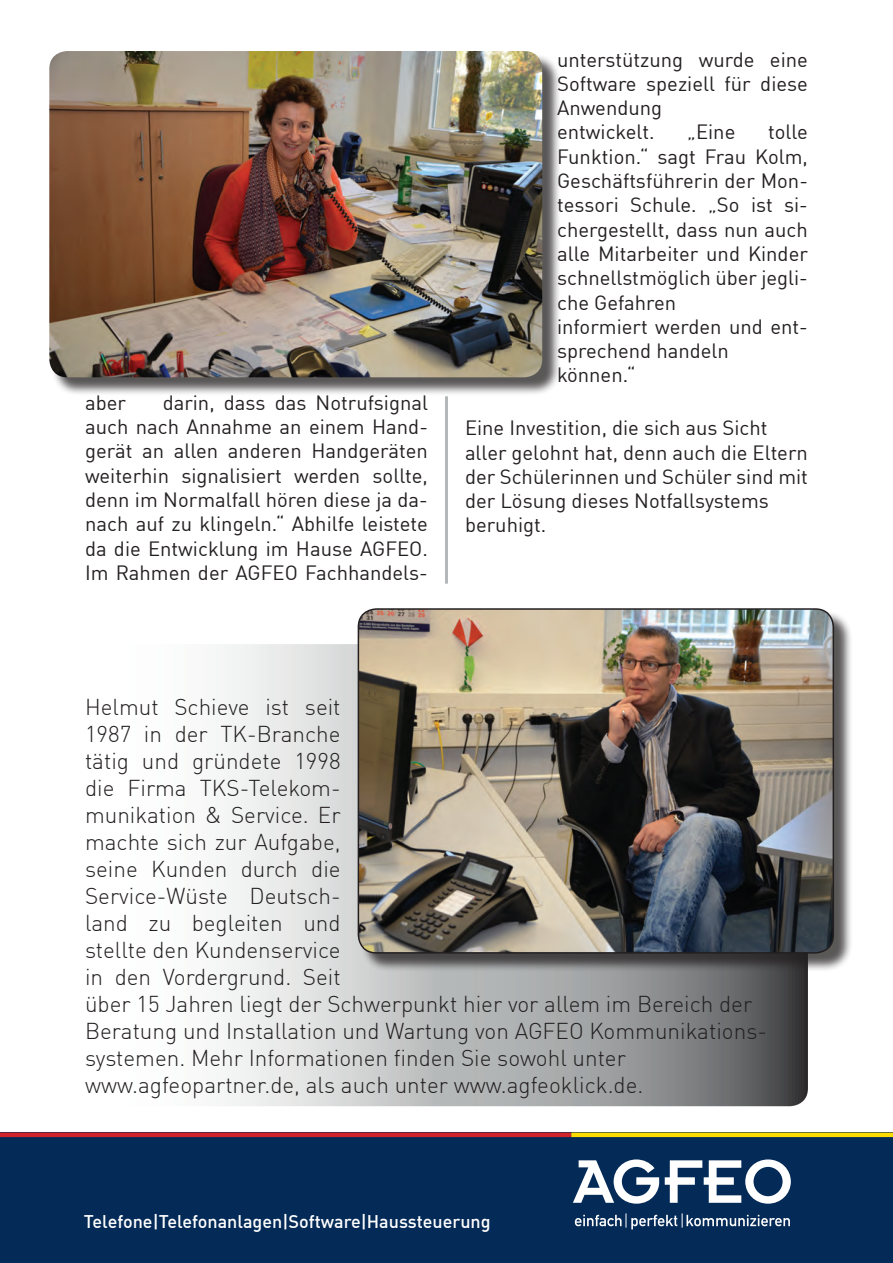
<style>
.page{position:relative;width:893px;height:1263px;background:#fff}
.page>*{position:absolute;margin:0;border:0;box-sizing:border-box;transform-origin:0 0}
.t1{font:300 22.5px/27px "DIN Offc";color:#231f20}
.t2{font:20.25px/24.3px "DIN Offc";color:#231f20}
.t3{font:500 18px "DIN Offc";color:#fff}
</style>
<div class="page">
<div style="left:0;top:1132px;width:893px;height:131px;background:#042a57"></div>
<div style="left:0;top:1132px;width:571px;height:5px;background:#d1232a"></div>
<div style="left:571px;top:1132px;width:322px;height:5px;background:#ffdc01"></div>
<svg style="left:573px;top:1159px;width:86px;height:45px"></svg>
<svg style="left:665px;top:1159px;width:126px;height:45px"></svg>
<svg style="left:575px;top:1213px;width:215px;height:16px"></svg>
<svg style="left:224px;top:644px;width:584px;height:462px"></svg>
<div style="left:360px;top:610px;width:493px;height:362px;background:#231f20;opacity:.75"></div>
<img style="left:358px;top:609px;width:475px;height:344px">
<div style="left:358px;top:608px;width:476px;height:346px;border:2px solid #231f20;border-radius:18px"></div>
<div style="left:52px;top:53px;width:509px;height:343px;background:#231f20;opacity:.75"></div>
<img style="left:49px;top:51px;width:493px;height:326px">
<hr style="left:445px;top:396px;width:3px;height:188px;background:#b4b8b8">
<p class="t2" style="left:85px;top:390px;width:344px;text-align:justify;text-indent:78px">darin, dass das Notrufsignal auch nach Annahme an einem Hand&shy;gerät an allen anderen Handgeräten weiterhin signalisiert werden sollte, denn im Normalfall hören diese ja da&shy;nach auf zu klingeln.“ Abhilfe leistete da die Entwicklung im Hause AGFEO.<br>Im Rahmen der AGFEO Fachhandels-</p>
<p class="t2" style="left:85px;top:390px;width:42px">aber</p>
<p class="t2" style="left:557px;top:47px;width:252px">unterstützung wurde eine<br>Software speziell für diese<br>Anwendung<br>entwickelt.</p>
<p class="t2" style="left:687px;top:120px;width:50px">„Eine</p>
<p class="t2" style="left:557px;top:120px;width:252px;text-indent:211px">tolle<br>Funktion.“ sagt Frau Kolm,<br>Geschäftsführerin der Mon&shy;tessori Schule. „So ist si&shy;chergestellt, dass nun auch alle Mitarbeiter und Kinder schnellstmöglich über jegli&shy;che Gefahren<br>informiert werden und ent&shy;sprechend handeln können.“</p>
<p class="t2" style="left:465px;top:415px;width:344px">Eine Investition, die sich aus Sicht aller gelohnt hat, denn auch die Eltern der Schülerinnen und Schüler sind mit der Lösung dieses Notfallsystems beruhigt.</p>
<p class="t1" style="left:85px;top:693px;width:683px">Helmut Schieve ist seit<br>1987 in der TK-Branche<br>tätig und gründete 1998<br>die Firma TKS-Telekom-<br>munikation &amp; Service. Er<br>machte sich zur Aufgabe,<br>seine Kunden durch die<br>Service-Wüste Deutsch-<br>land zu begleiten und<br>stellte den Kundenservice<br>in den Vordergrund. Seit<br>über 15 Jahren liegt der Schwerpunkt hier vor allem im Bereich der Beratung und Installation und Wartung von AGFEO Kommunikations&shy;systemen. Mehr Informationen finden Sie sowohl unter www.agfeopartner.de, als auch unter www.agfeoklick.de.</p>
<p class="t3" style="left:84px;top:1210px;width:408px">Telefone|Telefonanlagen|Software|Haussteuerung</p>
</div>
